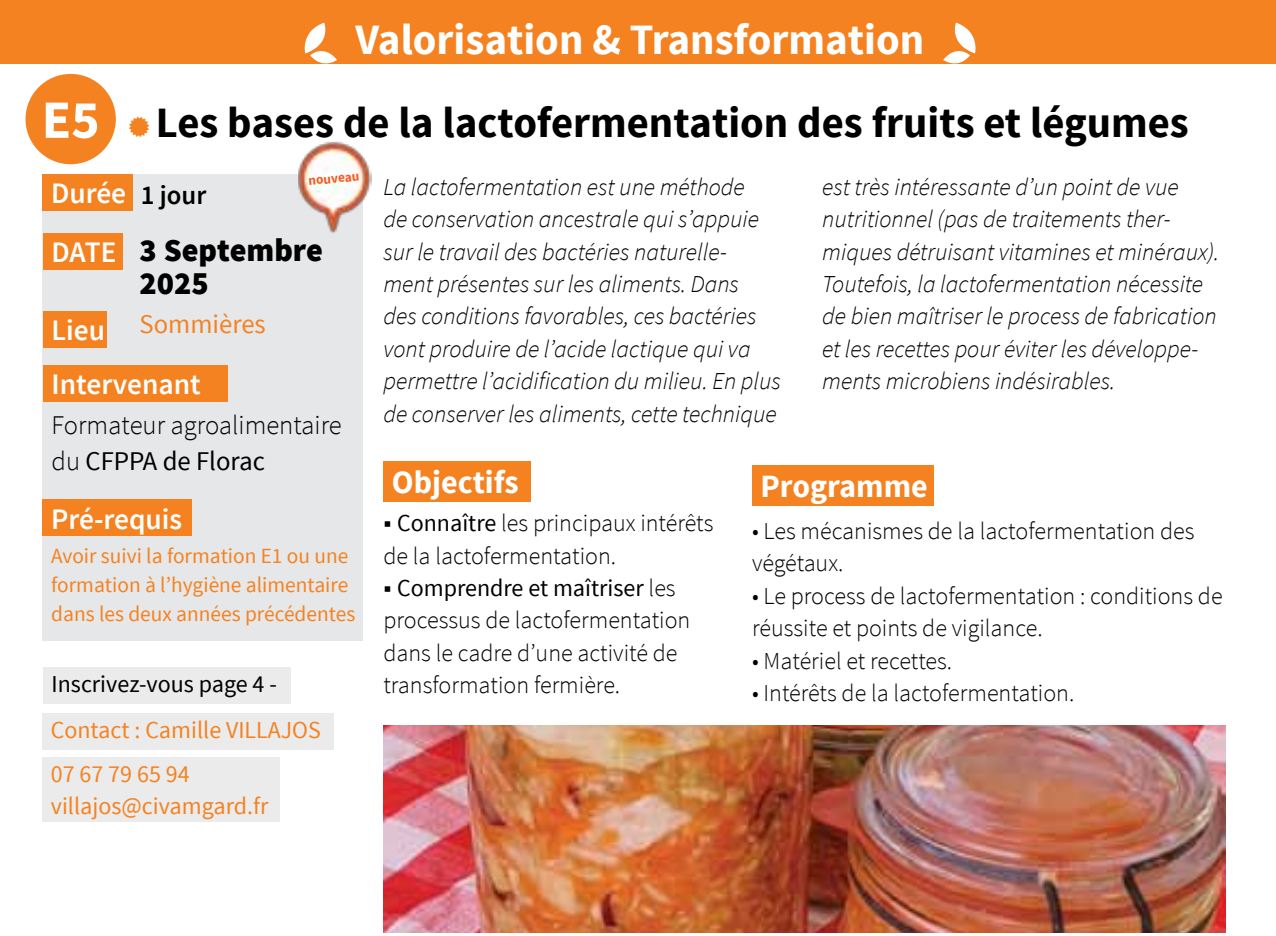
<style>
.page{position:relative;width:1276px;height:936px;background:#fff}
.page>*{position:absolute;margin:0;border:0;box-sizing:border-box;transform-origin:0 0}
.t1{font:700 54px "Source Sans Pro";color:#fff}
.t2{font:700 43.2px "Source Sans Pro";color:#000}
.t3{font:700 43.2px "Source Sans Pro";color:#fff}
.t4{font:700 32.4px "Source Sans Pro";color:#fff}
.t5{font:900 32.4px/33px "Source Sans Pro";color:#000}
.t6{font:600 29.7px/54.3px "Source Sans Pro";color:#fff}
.t7{font:300 27px/36px "Source Sans Pro";color:#000}
.t8{font:27px "Source Sans Pro";color:#f58220}
.t9{font:600 27px "Source Sans Pro";color:#000}
.t10{font:italic 300 24.3px/32.4px "Source Sans Pro";color:#000}
.t11{font:300 24.3px/32.4px "Source Sans Pro";color:#000}
.t12{font:24.3px/32.4px "Source Sans Pro";color:#f58220}
.t13{font:24.3px "Source Sans Pro";color:#000}
.t14{font:21.6px/28.8px "Source Sans Pro";color:#f58220}
.t15{font:700 13.5px "Source Sans Pro";color:#f15d22}
.s1{font-weight:400}
.s2{font-weight:400;font-size:27px}
</style>
<div class="page">
<div style="left:0;top:0;width:1276px;height:63px;background:#f58220"></div>
<svg style="left:300px;top:23px;width:37px;height:41px"></svg>
<svg style="left:943px;top:23px;width:37px;height:41px"></svg>
<div style="left:752px;top:465px;width:181px;height:41px;background:#f58220"></div>
<div style="left:43px;top:174px;width:320px;height:467px;background:#e6e7e8"></div>
<div style="left:43px;top:174px;width:90px;height:37px;background:#f58220"></div>
<div style="left:43px;top:233px;width:80px;height:36px;background:#f58220"></div>
<div style="left:43px;top:311px;width:64px;height:36px;background:#f58220"></div>
<div style="left:43px;top:365px;width:184px;height:36px;background:#f58220"></div>
<div style="left:383px;top:461px;width:147px;height:40px;background:#f58220"></div>
<div style="left:42px;top:713px;width:292px;height:36px;background:#ebebec"></div>
<div style="left:26px;top:74px;width:90px;height:90px;background:#f58220;border-radius:50%"></div>
<div style="left:43px;top:499px;width:149px;height:36px;background:#f58220"></div>
<img style="left:383px;top:725px;width:842px;height:206px">
<div style="left:43px;top:667px;width:247px;height:36px;background:#ebebec"></div>
<div style="left:42px;top:757px;width:238px;height:64px;background:#ebebec"></div>
<img style="left:298px;top:141px;width:73px;height:93px">
<h1 class="t1" style="left:42px;top:85px;width:59px">E5</h1>
<h2 class="t3" style="left:356px;top:12px;width:570px">Valorisation &amp; Transformation</h2>
<h2 class="t2" style="left:156px;top:95px;width:1034px">Les bases de la lactofermentation des fruits et légumes</h2>
<p class="t6" style="left:51px;top:167px;width:77px">Durée</p>
<p class="t6" style="left:52px;top:226px;width:66px">DATE</p>
<p class="t9" style="left:141px;top:178px;width:67px">1 jour</p>
<p class="t15" style="left:308px;top:172px;width:52px;rotate:-5deg">nouveau</p>
<h3 class="t5" style="left:140px;top:235px;width:185px">3 Septembre<br>2025</h3>
<p class="t8" style="left:140px;top:307px;width:128px">Sommières</p>
<p class="t6" style="left:52px;top:304px;width:151px">Lieu<br>Intervenant</p>
<p class="t7" style="left:52px;top:407px;width:292px">Formateur agroalimentaire du <span class="s1">CFPPA de Florac</span></p>
<p class="t6" style="left:51px;top:492px;width:133px">Pré-requis</p>
<p class="t14" style="left:51px;top:542px;width:305px">Avoir suivi la formation E1 ou une formation à l’hygiène alimentaire dans les deux années précédentes</p>
<p class="t13" style="left:52px;top:668px;width:227px">Inscrivez-vous page 4 -</p>
<p class="t12" style="left:51px;top:714px;width:271px">Contact : Camille VILLAJOS</p>
<p class="t12" style="left:51px;top:758px;width:219px">07 67 79 65 94 villajos@civamgard.fr</p>
<p class="t10" style="left:383px;top:170px;width:399px">La lactofermentation est une méthode<br>de conservation ancestrale qui s’appuie sur le travail des bactéries naturelle&shy;ment présentes sur les aliments. Dans<br>des conditions favorables, ces bactéries vont produire de l’acide lactique qui va permettre l’acidification du milieu. En plus de conserver les aliments, cette technique</p>
<p class="t10" style="left:822px;top:170px;width:398px">est très intéressante d’un point de vue nutritionnel (pas de traitements ther&shy;miques détruisant vitamines et minéraux).<br>Toutefois, la lactofermentation nécessite de bien maîtriser le process de fabrication et les recettes pour éviter les développe&shy;ments microbiens indésirables.</p>
<h3 class="t4" style="left:392px;top:461px;width:128px">Objectifs</h3>
<p class="t11" style="left:383px;top:507px;width:331px"><span class="s2">■</span> <span class="s1">Connaître</span> les principaux intérêts de la lactofermentation.</p>
<p class="t11" style="left:383px;top:572px;width:308px"><span class="s2">■</span> <span class="s1">Comprendre et maîtriser</span> les processus de lactofermentation dans le cadre d’une activité de transformation fermière.</p>
<h3 class="t4" style="left:760px;top:465px;width:169px">Programme</h3>
<p class="t11" style="left:752px;top:514px;width:444px">• Les mécanismes de la lactofermentation des végétaux.</p>
<p class="t11" style="left:752px;top:579px;width:472px">• Le process de lactofermentation : conditions de réussite et points de vigilance.</p>
<p class="t11" style="left:752px;top:644px;width:202px">• Matériel et recettes.</p>
<p class="t11" style="left:752px;top:676px;width:324px">• Intérêts de la lactofermentation.</p>
</div>
